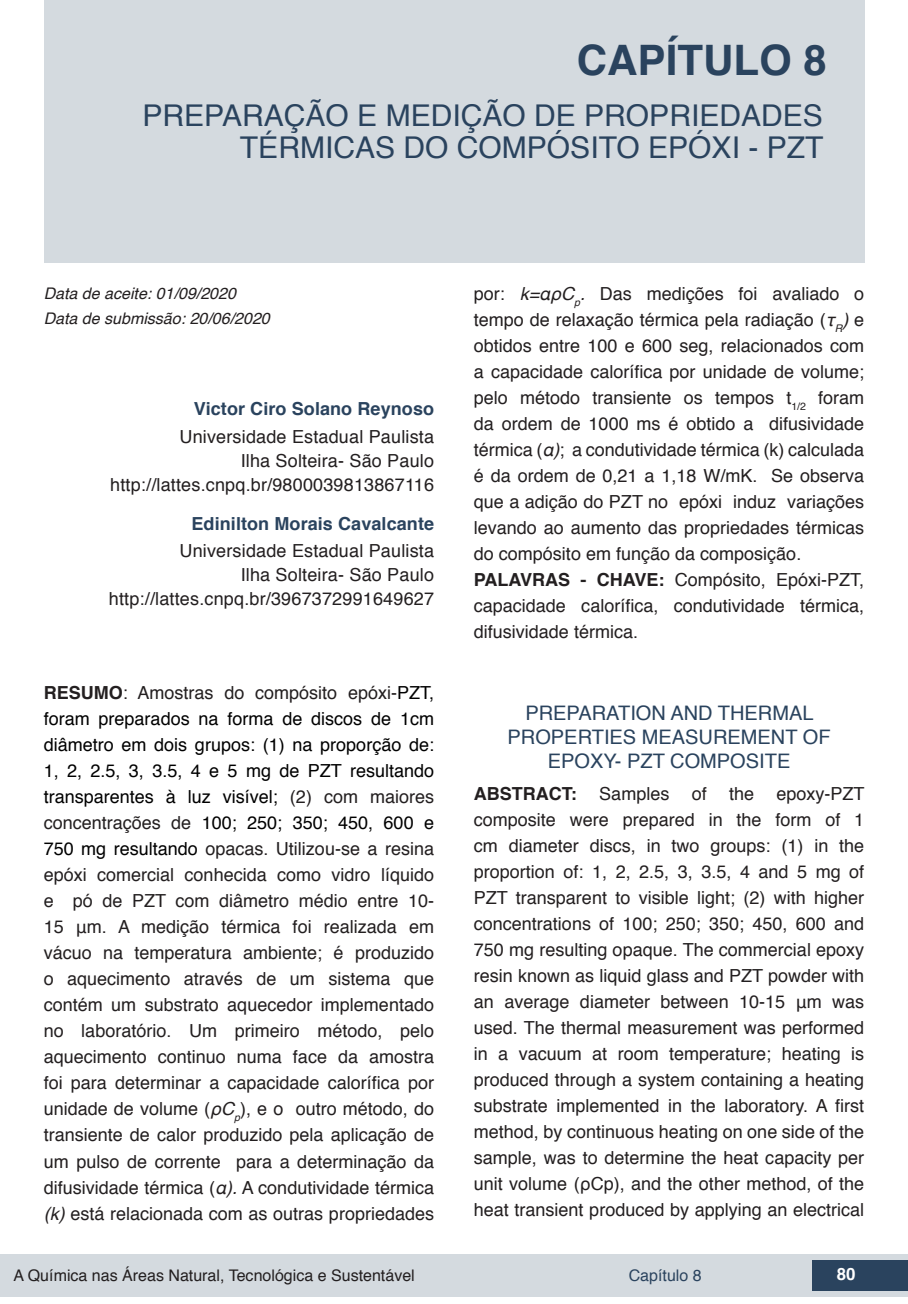
<style>
.page{position:relative;width:908px;height:1304px;background:#fff}
.page>*{position:absolute;margin:0;border:0;box-sizing:border-box;transform-origin:0 0}
.capítulos{font:700 42px "Helvetica";color:#2a435e}
.nome_artigos{font:30px/32px "Helvetica";color:#2a435e;text-align:right}
.título_Inglês{font:20px/24px "Helvetica";color:#2a435e;text-align:center}
.Resumos_e_PC_TXT{font:18px/26px "Helvetica";color:#231f20;text-align:justify}
.info_autores{font:18px "Helvetica";letter-spacing:.01em;color:#231f20}
.nome_autores{font:700 18px "Helvetica";letter-spacing:.005em;color:#2a435e}
.t1{font:700 16.8px "Helvetica";color:#fff}
.data{font:italic 16px "Helvetica";color:#231f20}
.t2{font:16px "Helvetica";color:#231f20}
.t3{font:16px "Helvetica";color:#2a435e}
.s1{font-weight:700}
.s2{color:#000}
.s3{font-style:italic}
</style>
<div class="page">
<div style="left:0;top:1254px;width:906px;height:43px;background:#d4dadf"></div>
<div style="left:812px;top:1261px;width:95px;height:30px;background:#2a435e"></div>
<div style="left:44px;top:0;width:819px;height:263px;background:#d4dadf"></div>
<p class="capítulos" style="left:576px;top:26px;width:251px">CAPÍTULO 8</p>
<p class="nome_artigos" style="left:142px;top:101px;width:682px">PREPARAÇÃO E MEDIÇÃO DE PROPRIEDADES<br>TÉRMICAS DO COMPÓSITO EPÓXI - PZT</p>
<p class="data" style="left:44px;top:280px;width:194px">Data de aceite: 01/09/2020</p>
<p class="data" style="left:44px;top:306px;width:227px">Data de submissão: 20/06/2020</p>
<p class="nome_autores" style="left:194px;top:395px;width:241px">Victor Ciro Solano Reynoso</p>
<p class="info_autores" style="left:179px;top:423px;width:256px">Universidade Estadual Paulista</p>
<p class="info_autores" style="left:240px;top:447px;width:195px">Ilha Solteira- São Paulo</p>
<p class="info_autores" style="left:110px;top:471px;width:325px">http://lattes.cnpq.br/9800039813867116</p>
<p class="nome_autores" style="left:191px;top:509px;width:244px">Edinilton Morais Cavalcante</p>
<p class="info_autores" style="left:179px;top:537px;width:256px">Universidade Estadual Paulista</p>
<p class="info_autores" style="left:240px;top:561px;width:195px">Ilha Solteira- São Paulo</p>
<p class="info_autores" style="left:109px;top:585px;width:326px">http://lattes.cnpq.br/3967372991649627</p>
<p class="Resumos_e_PC_TXT" style="left:44px;top:681px;width:392px"><span class="s1">RESUMO</span>: Amostras do compósito epóxi-<span class="s2">PZT, foram preparados na forma de discos de 1cm diâmetro em dois grupos: (1) na proporção de:<br>1, 2, 2.5, 3, 3.5, 4 e 5 mg de PZT resultando transparentes à luz visível;</span> (2) com maiores concentrações de <span class="s2">100; 250; 350; 450, 600 e 750 mg resultando</span> opacas. Utilizou-se a resina epóxi comercial conhecida como vidro líquido e pó de PZT com diâmetro médio entre 10- 15 μm. A medição térmica foi realizada em vácuo na temperatura ambiente; é produzido o aquecimento através de um sistema que contém um substrato aquecedor implementado no laboratório. Um primeiro método, pelo aquecimento continuo numa face da amostra foi para determinar a capacidade calorífica por unidade de volume (<span class="s3">ρC</span><sub>p</sub>), e o outro método, do transiente de calor produzido pela aplicação de um pulso de corrente para a determinação da difusividade térmica (<span class="s3">α).</span> A condutividade térmica <span class="s3">(k)</span> está relacionada com as outras propriedades</p>
<p class="Resumos_e_PC_TXT" style="left:473px;top:281px;width:392px">por: <span class="s3">k=αρC</span><sub>p</sub><span class="s3">.</span> Das medições foi avaliado o tempo de relaxação térmica pela radiação (<span class="s3">τ</span><sub>R</sub><span class="s3">)</span> e obtidos entre 100 e 600 seg, relacionados com a capacidade calorífica por unidade de volume; pelo método transiente os tempos t<sub>1/2</sub> foram da ordem de 1000 ms é obtido a difusividade térmica (<span class="s3">α)</span>; a condutividade térmica (k) calculada é da ordem de 0,21 a 1,18 W/mK. Se observa que a adição do PZT no epóxi induz variações levando ao aumento das propriedades térmicas do compósito em função da composição.</p>
<p class="Resumos_e_PC_TXT" style="left:473px;top:567px;width:392px"><span class="s1">PALAVRAS - CHAVE:</span> Compósito, Epóxi-PZT, capacidade calorífica, condutividade térmica, difusividade térmica.</p>
<p class="título_Inglês" style="left:507px;top:702px;width:324px">PREPARATION AND THERMAL<br>PROPERTIES MEASUREMENT OF<br>EPOXY- PZT COMPOSITE</p>
<p class="Resumos_e_PC_TXT" style="left:473px;top:781px;width:392px"><span class="s1">ABSTRACT:</span> Samples of the epoxy-PZT composite were prepared in the form of 1 cm diameter discs, in two groups: (1) in the proportion of: 1, 2, 2.5, 3, 3.5, 4 and 5 mg of PZT transparent to visible light; (2) with higher concentrations of 100; 250; 350; 450, 600 and 750 mg resulting opaque. The commercial epoxy resin known as liquid glass and PZT powder with an average diameter between 10-15 μm was used. The thermal measurement was performed in a vacuum at room temperature; heating is produced through a system containing a heating substrate implemented in the laboratory. A first method, by continuous heating on one side of the sample, was to determine the heat capacity per unit volume (ρCp), and the other method, of the heat transient produced by applying an electrical</p>
<p class="t2" style="left:14px;top:1263px;width:402px">A Química nas Áreas Natural, Tecnológica e Sustentável</p>
<p class="t3" style="left:628px;top:1263px;width:74px">Capítulo 8</p>
<p class="t1" style="left:836px;top:1261px;width:20px">80</p>
</div>
